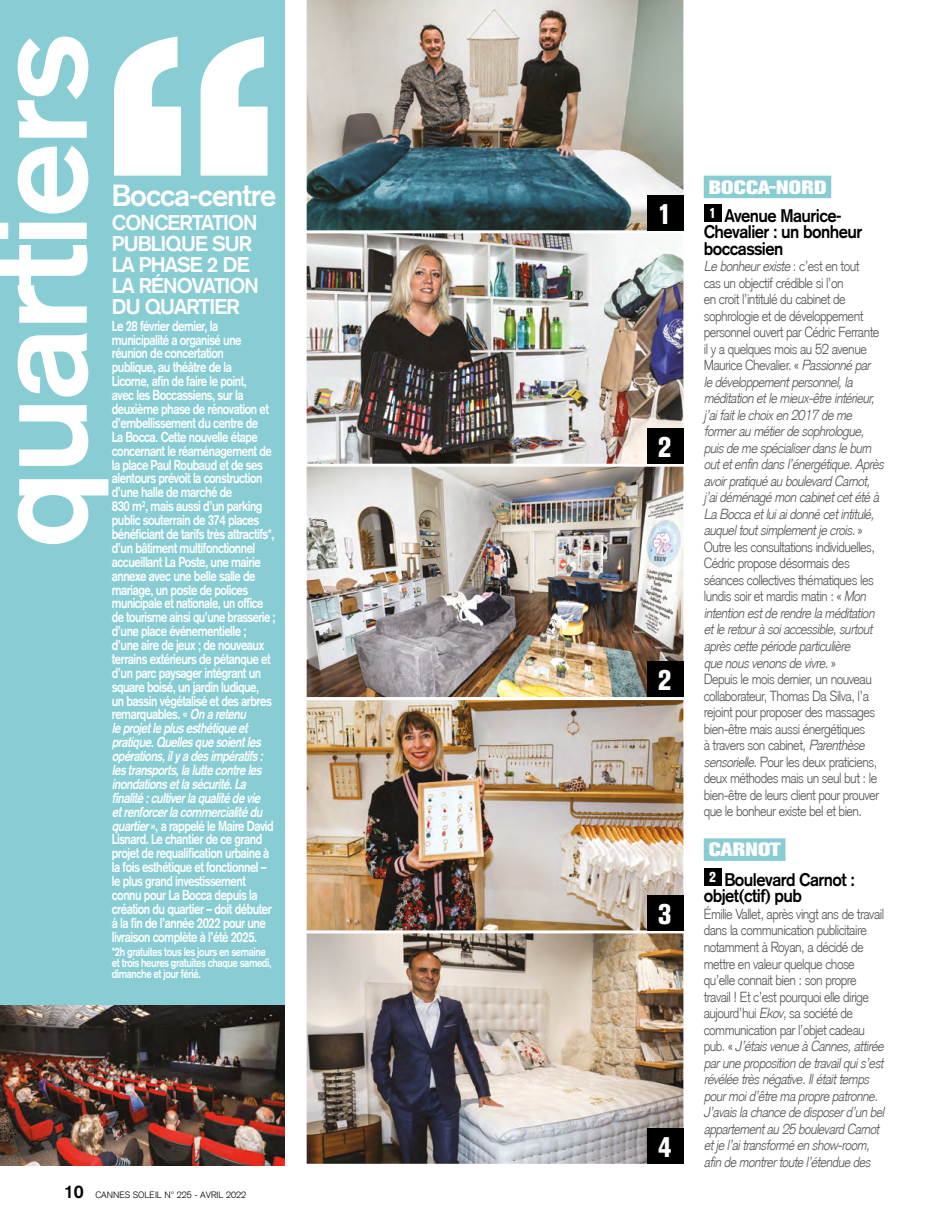
<style>
.page{position:relative;width:927px;height:1217px;background:#fff}
.page>*{position:absolute;margin:0;border:0;box-sizing:border-box;transform-origin:0 0}
.t1{font:700 133.5px "Akzidenz Grotesk";letter-spacing:-.02em;color:#fff}
.t2{font:700 30px "Akzidenz Grotesk";letter-spacing:-.03em;color:#fff}
.t3{font:800 condensed 28.2px "Akzidenz Grotesk BE";color:#fff}
.t4{font:700 21px/21px "Akzidenz Grotesk";letter-spacing:-.04em;color:#fff}
.t5{font:800 19.2px "Akzidenz Grotesk BE";letter-spacing:.01em;color:#fff;scale:1.15 1}
.t6{font:700 18px/16.5px "Akzidenz Grotesk";letter-spacing:-.03em;color:#000;scale:.92 1}
.t7{font:700 14.25px/14px "Akzidenz Grotesk";letter-spacing:-.04em;color:#fff;scale:.8 1}
.t8{font:300 14.25px/16.5px "Akzidenz Grotesk";letter-spacing:-.04em;color:#575756;scale:.92 1}
.t9{font:italic 300 14.25px/16.5px "Akzidenz Grotesk";color:#575756;scale:.92 1}
.t10{font:700 12px/11.2px "Akzidenz Grotesk";letter-spacing:-.04em;color:#fff;scale:.8 1}
.t11{font:300 9px "Akzidenz Grotesk";color:#000}
.s1{font-style:italic}
.s2{font-weight:700;font-size:18px}
.s3{font-style:normal}
</style>
<div class="page">
<div style="left:0;top:0;width:285px;height:1163px;background:#88cdd3"></div>
<img style="left:0;top:1005px;width:285px;height:159px">
<svg style="left:114px;top:37px;width:154px;height:138px"></svg>
<div style="left:704px;top:176px;width:127px;height:22px;background:#88cdd3"></div>
<div style="left:704px;top:838px;width:81px;height:22px;background:#88cdd3"></div>
<div style="left:704px;top:204px;width:17px;height:18px;background:#000"></div>
<div style="left:704px;top:868px;width:17px;height:17px;background:#000"></div>
<img style="left:308px;top:933px;width:374px;height:229px">
<div style="left:304px;top:927px;width:382px;height:239px;border:3px solid #fff"></div>
<div style="left:647px;top:1127px;width:36px;height:36px;background:#000"></div>
<img style="left:308px;top:700px;width:374px;height:229px">
<div style="left:304px;top:694px;width:382px;height:239px;border:3px solid #fff"></div>
<div style="left:647px;top:894px;width:36px;height:36px;background:#000"></div>
<img style="left:308px;top:466px;width:374px;height:230px">
<div style="left:304px;top:461px;width:382px;height:239px;border:3px solid #fff"></div>
<div style="left:647px;top:661px;width:36px;height:36px;background:#000"></div>
<img style="left:308px;top:233px;width:374px;height:229px">
<div style="left:304px;top:228px;width:382px;height:238px;border:3px solid #fff"></div>
<div style="left:647px;top:428px;width:36px;height:35px;background:#000"></div>
<img style="left:304px;top:0;width:382px;height:233px">
<div style="left:647px;top:195px;width:36px;height:35px;background:#000"></div>
<h1 class="t1" style="left:-39px;top:547px;width:514px;rotate:-90deg">quartiers</h1>
<h2 class="t2" style="left:112px;top:177px;width:166px">Bocca-centre</h2>
<h3 class="t4" style="left:112px;top:212px;width:149px">CONCERTATION<br>PUBLIQUE SUR<br>LA PHASE 2 DE<br>LA RÉNOVATION<br>DU QUARTIER</h3>
<p class="t7" style="left:112px;top:318px;width:206px">Le 28 février dernier, la municipalité a organisé une réunion de concertation<br>publique, au théâtre de la<br>Licorne, afin de faire le point,<br>avec les Boccassiens, sur la deuxième phase de rénovation et d’embellissement du centre de<br>La Bocca. Cette nouvelle étape concernant le réaménagement de la place Paul Roubaud et de ses alentours prévoit la construction d’une halle de marché de<br>830 m<sup>2</sup>, mais aussi d’un parking public souterrain de 374 places bénéficiant de tarifs très attractifs*, d’un bâtiment multifonctionnel accueillant La Poste, une mairie annexe avec une belle salle de mariage, un poste de polices municipale et nationale, un office de tourisme ainsi qu’une brasserie ; d’une place événementielle ; d’une aire de jeux ; de nouveaux terrains extérieurs de pétanque et d’un parc paysager intégrant un square boisé, un jardin ludique,<br>un bassin végétalisé et des arbres remarquables. « <span class="s1">Onaretenu leprojetleplusesthétiqueet pratique.Quellesquesoientles opérations,ilyadesimpératifs: lestransports,laluttecontreles inondationsetlasécurité.La finalité:cultiverlaqualitédevie etrenforcerlacommercialitédu quartier</span>», a rappelé le Maire David<br>Lisnard. Le chantier de ce grand projet de requalification urbaine à la fois esthétique et fonctionnel – le plus grand investissement connu pour La Bocca depuis la création du quartier – doit débuter à la fin de l’année 2022 pour une livraison complète à l’été 2025.</p>
<p class="t10" style="left:112px;top:945px;width:201px">*2h gratuites tous les jours en semaine et trois heures gratuites chaque samedi, dimanche et jour férié.</p>
<p class="t11" style="left:64px;top:1190px;width:184px"><span class="s2">10</span> CANNES SOLEIL N° 225 - AVRIL 2022</p>
<h3 class="t3" style="left:658px;top:197px;width:15px">1</h3>
<h3 class="t3" style="left:658px;top:431px;width:15px">2</h3>
<h3 class="t3" style="left:658px;top:664px;width:15px">2</h3>
<h3 class="t3" style="left:658px;top:897px;width:15px">3</h3>
<h3 class="t3" style="left:658px;top:1130px;width:15px">4</h3>
<h3 class="t5" style="left:709px;top:176px;width:104px">BOCCA-NORD</h3>
<p class="t6" style="left:704px;top:207px;width:174px"><sup>1</sup> Avenue Maurice-<br>Chevalier : un bonheur boccassien</p>
<p class="t8" style="left:704px;top:259px;width:200px"><span class="s1">Le bonheurexiste</span> : c ’ e s t e n to u t<br>cas un objectif crédible si l’on<br>en croit l’intitulé du cabinet de sophrologie et de développement personnel ouvert par Cédric Ferrante il y a quelques mois au 52 avenue Maurice Chevalier. « <span class="s1">Passionné par le développementpersonnel,la méditation etle mieux-être intérieur,<br>j ’aifaitle choixen 2017 de me formerau métierde sophrologue, puisde me spécialiserdansle burn outetenfin dansl’énergétique.Après avoirpratiqué au boulevard Carnot,<br>j ’aidéménagé mon cabinetcetété à La Bocca etluiaidonné cetintitulé, auqueltoutsimplementje crois.</span>» Outre les consultations individuelles, Cédric propose désormais des séances collectives thématiques les lundis soir et mardis matin : « <span class="s1">Mon intention estde rendre la méditation etle retourà soiaccessible,surtout aprèscette période particulière<br>que nousvenonsde vivre.</span>»<br>Depuis le mois dernier, un nouveau collaborateur, Thomas Da Silva, l’a rejoint pour proposer des massages bien-être mais aussi énergétiques<br>à travers son cabinet, <span class="s1">Parenthèse sensorielle</span>. Pour les deux praticiens, deux méthodes mais un seul but : le bien-être de leurs client pour prouver que le bonheur existe bel et bien.</p>
<h3 class="t5" style="left:709px;top:838px;width:64px">CARNOT</h3>
<p class="t6" style="left:704px;top:871px;width:166px"><sup>2</sup> Boulevard Carnot : objet(ctif) pub</p>
<p class="t9" style="left:704px;top:907px;width:200px"><span class="s3">Émilie Vallet, après vingt ans de travail dans la communication publicitaire notamment à Royan, a décidé de mettre en valeur quelque chose qu’elle connait bien : son propre travail ! Et c’est pourquoi elle dirige aujourd’hui</span> Ekov<span class="s3">, sa société de communication par l’objet cadeau<br>p u b . «</span> J’étaisvenue à Cannes,attirée parune proposition de travailquis’est révélée trèsnégative.Ilétaittemps pourmoid’être ma propre patronne.<br>J’avaisla chance de disposerd’un bel appartementau 25 boulevard Carnot etje l’aitransformé en show-room, afin de montrertoute l’étendue des</p>
</div>
